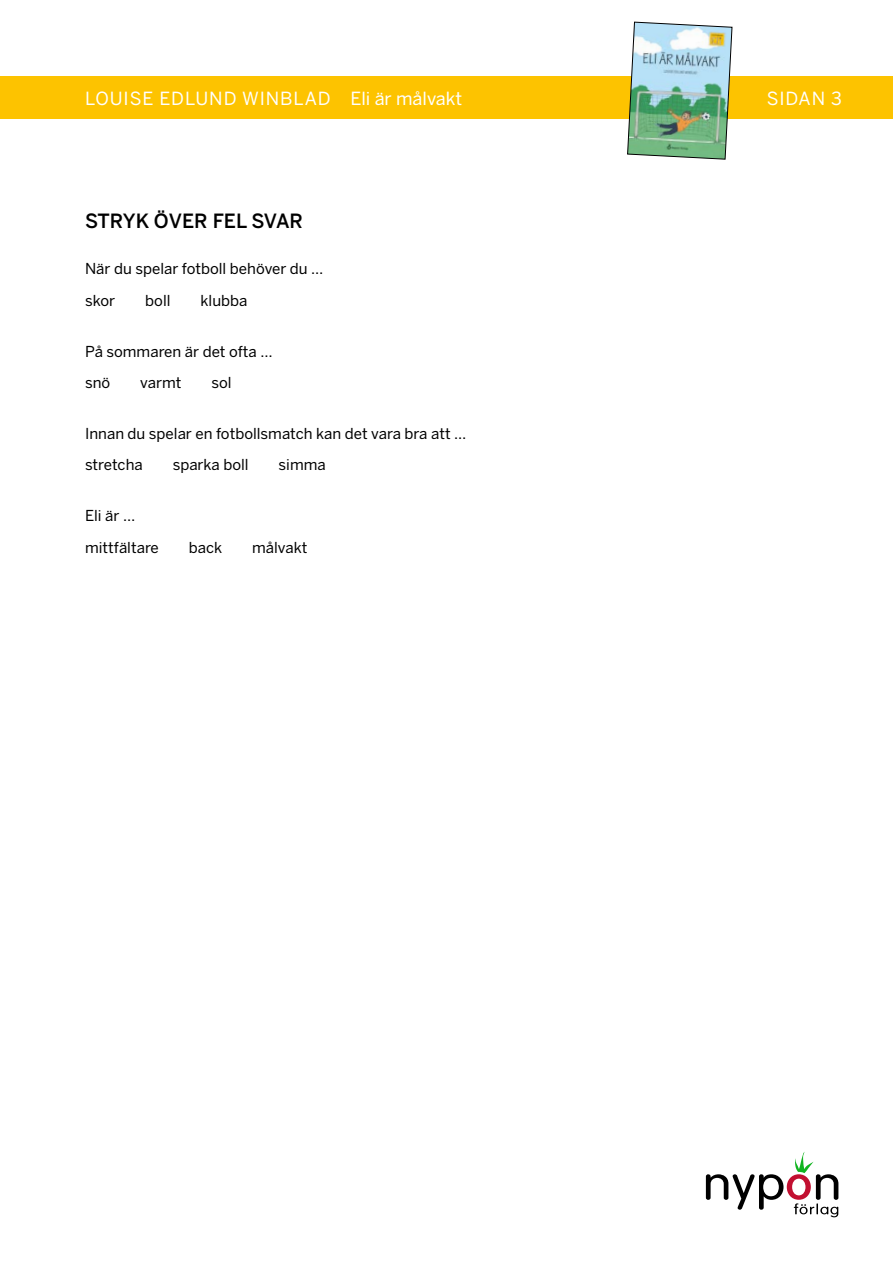
<style>
.page{position:relative;width:893px;height:1263px;background:#fff}
.page>*{position:absolute;margin:0;border:0;box-sizing:border-box;transform-origin:0 0}
.t1{font:500 19.5px "Benton Sans";color:#000}
.t2{font:18px "Benton Sans";letter-spacing:.05em;color:#fff}
.t3{font:15px/31.5px "Benton Sans";color:#000}
</style>
<div class="page">
<div style="left:0;top:77px;width:893px;height:42px;background:#fdc300"></div>
<img style="left:627px;top:21px;width:106px;height:139px">
<svg style="left:706px;top:1152px;width:132px;height:65px"></svg>
<p class="t2" style="left:85px;top:88px;width:379px">LOUISE EDLUND WINBLAD Eli är målvakt</p>
<p class="t2" style="left:767px;top:88px;width:77px">SIDAN 3</p>
<h1 class="t1" style="left:85px;top:210px;width:220px">STRYK ÖVER FEL SVAR</h1>
<p class="t3" style="left:85px;top:253px;width:240px">När du spelar fotboll behöver du … skor</p>
<p class="t3" style="left:145px;top:285px;width:27px">boll</p>
<p class="t3" style="left:201px;top:285px;width:48px">klubba</p>
<p class="t3" style="left:85px;top:336px;width:189px">På sommaren är det ofta … snö</p>
<p class="t3" style="left:140px;top:367px;width:43px">varmt</p>
<p class="t3" style="left:211px;top:367px;width:22px">sol</p>
<p class="t3" style="left:85px;top:418px;width:383px">Innan du spelar en fotbollsmatch kan det vara bra att … stretcha</p>
<p class="t3" style="left:173px;top:449px;width:77px">sparka boll</p>
<p class="t3" style="left:279px;top:449px;width:49px">simma</p>
<p class="t3" style="left:85px;top:500px;width:75px">Eli är … mittfältare</p>
<p class="t3" style="left:189px;top:532px;width:35px">back</p>
<p class="t3" style="left:252px;top:532px;width:57px">målvakt</p>
</div>
